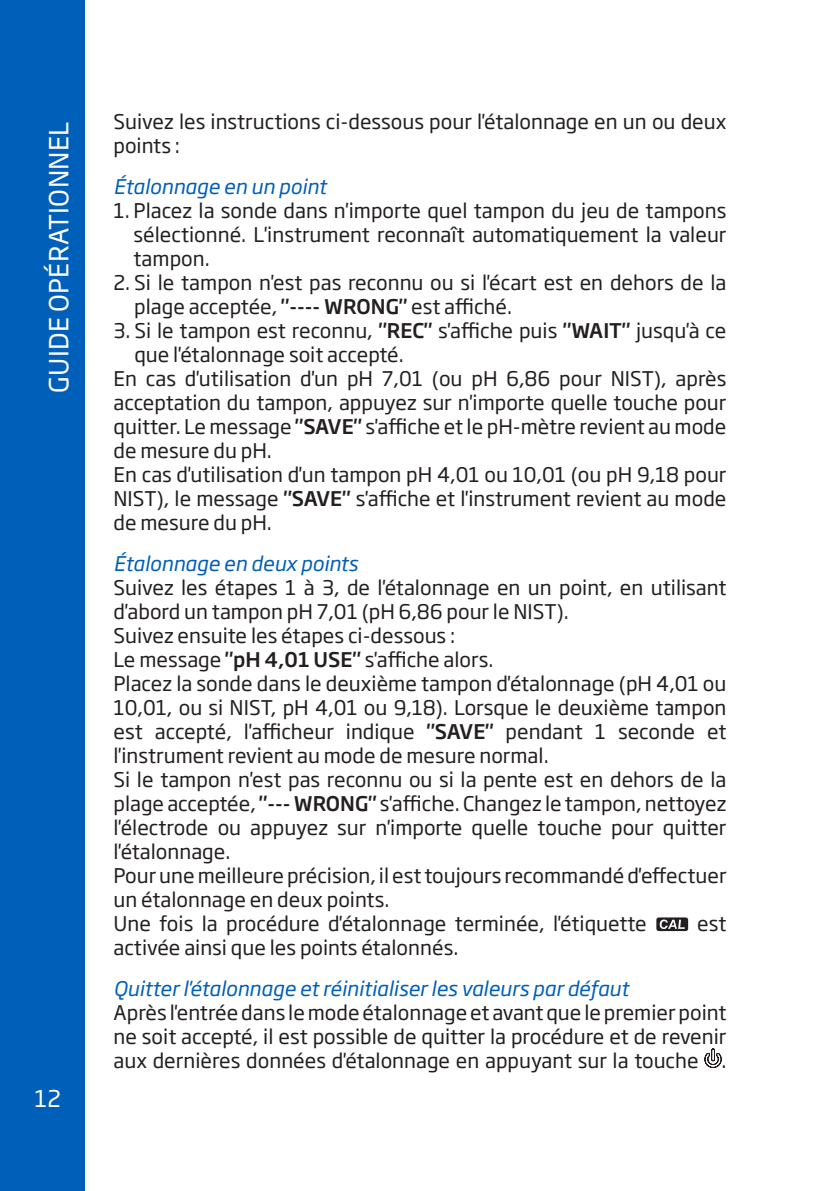
<style>
.page{position:relative;width:840px;height:1191px;background:#fff}
.page>*{position:absolute;margin:0;border:0;box-sizing:border-box;transform-origin:0 0}
.t1{font:26px "Soho Gothic Pro";letter-spacing:.015em;color:#fff}
.t2{font:22.8px "Soho Gothic Pro";color:#fff}
.Général{font:20px/24px "Soho Gothic Pro";color:#231f20;text-align:justify}
.Général-2{font:italic 20px "Soho Gothic Pro";color:#005fb9}
.s1{font-weight:500}
</style>
<div class="page">
<div style="left:0;top:0;width:85px;height:1191px;background:#005fb9"></div>
<div style="left:656px;top:917px;width:31px;height:14px;background:#231f20;border-radius:2px"></div>
<svg style="left:659px;top:919px;width:25px;height:10px"></svg>
<svg style="left:704px;top:1048px;width:17px;height:20px"></svg>
<p class="t1" style="left:39px;top:393px;width:273px;rotate:-90deg">GUIDE OPÉRATIONNEL</p>
<p class="Général" style="left:113px;top:109px;width:614px">Suivez les instructions ci-dessous pour l'étalonnage en un ou deux points :</p>
<p class="Général-2" style="left:113px;top:171px;width:214px">Étalonnage en un point</p>
<p class="Général" style="left:133px;top:198px;width:594px;text-indent:-20px">1. Placez la sonde dans n'importe quel tampon du jeu de tampons sélectionné. L'instrument reconnaît automatiquement la valeur tampon.</p>
<p class="Général" style="left:134px;top:270px;width:593px;text-indent:-21px">2. Si le tampon n'est pas reconnu ou si l'écart est en dehors de la plage acceptée, <span class="s1">"---- WRONG"</span> est affiché.</p>
<p class="Général" style="left:134px;top:318px;width:593px;text-indent:-21px">3. Si le tampon est reconnu, <span class="s1">"REC"</span> s'affiche puis <span class="s1">"WAIT"</span> jusqu'à ce que l'étalonnage soit accepté.</p>
<p class="Général" style="left:113px;top:366px;width:614px">En cas d'utilisation d'un pH 7,01 (ou pH 6,86 pour NIST), après acceptation du tampon, appuyez sur n'importe quelle touche pour quitter. Le message <span class="s1">"SAVE"</span> s'affiche et le pH-mètre revient au mode de mesure du pH.</p>
<p class="Général" style="left:113px;top:462px;width:614px">En cas d'utilisation d'un tampon pH 4,01 ou 10,01 (ou pH 9,18 pour NIST), le message <span class="s1">"SAVE"</span> s'affiche et l'instrument revient au mode de mesure du pH.</p>
<p class="Général-2" style="left:113px;top:548px;width:246px">Étalonnage en deux points</p>
<p class="Général" style="left:113px;top:575px;width:614px">Suivez les étapes 1 à 3, de l'étalonnage en un point, en utilisant d'abord un tampon pH 7,01 (pH 6,86 pour le NIST).</p>
<p class="Général" style="left:113px;top:623px;width:343px">Suivez ensuite les étapes ci-dessous :</p>
<p class="Général" style="left:113px;top:647px;width:381px">Le message <span class="s1">"pH 4,01 USE"</span> s'affiche alors.</p>
<p class="Général" style="left:113px;top:671px;width:614px">Placez la sonde dans le deuxième tampon d'étalonnage (pH 4,01 ou 10,01, ou si NIST, pH 4,01 ou 9,18). Lorsque le deuxième tampon est accepté, l'afficheur indique <span class="s1">"SAVE"</span> pendant 1 seconde et l'instrument revient au mode de mesure normal.</p>
<p class="Général" style="left:113px;top:767px;width:614px">Si le tampon n'est pas reconnu ou si la pente est en dehors de la plage acceptée, <span class="s1">"--- WRONG"</span> s'affiche. Changez le tampon, nettoyez l'électrode ou appuyez sur n'importe quelle touche pour quitter l'étalonnage.</p>
<p class="Général" style="left:113px;top:863px;width:614px">Pour une meilleure précision, il est toujours recommandé d'effectuer un étalonnage en deux points.</p>
<p class="Général" style="left:113px;top:911px;width:534px">Une fois la procédure d'étalonnage terminée, l'étiquette</p>
<p class="Général" style="left:696px;top:911px;width:31px">est</p>
<p class="Général" style="left:113px;top:935px;width:346px">activée ainsi que les points étalonnés.</p>
<p class="Général-2" style="left:113px;top:973px;width:516px">Quitter l'étalonnage et réinitialiser les valeurs par défaut</p>
<p class="Général" style="left:113px;top:1000px;width:614px">Après l'entrée dans le mode étalonnage et avant que le premier point ne soit accepté, il est possible de quitter la procédure et de revenir aux dernières données d'étalonnage en appuyant sur la touche .</p>
<p class="t2" style="left:35px;top:1080px;width:28px">12</p>
</div>
